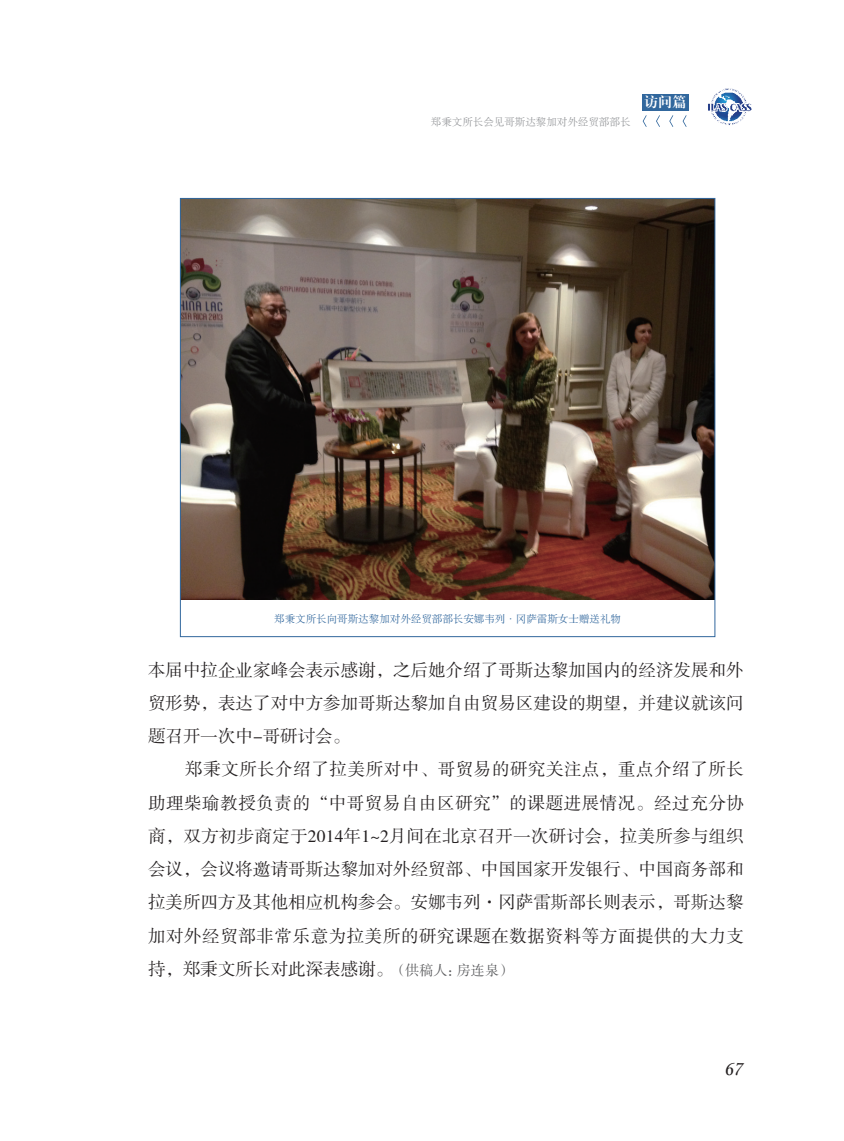
<style>
.page{position:relative;width:844px;height:1141px;background:#fff}
.page>*{position:absolute;margin:0;border:0;box-sizing:border-box;transform-origin:0 0}
.t1{font:21px "Monotype Corsiva";color:#231f20}
.t2{font:17.5px/33.2px "FZSSK GBK1 0";color:#231f20;text-align:justify}
.t3{font:14px "H Ya 4 gj";color:#fff}
.t4{font:10.5px "H Ya 6 gj";color:#31679d}
.t5{font:10.5px "H Ya 6 gj";color:#939598}
.s1{font-size:14px;color:#57585a}
</style>
<div class="page">
<img style="left:708px;top:89px;width:43px;height:36px">
<div style="left:642px;top:94px;width:47px;height:17px;background:#31679d"></div>
<svg style="left:642px;top:115px;width:44px;height:12px"></svg>
<img style="left:182px;top:200px;width:531px;height:400px">
<p class="t5" style="left:431px;top:116px;width:201px">郑秉文所长会见哥斯达黎加对外经贸部部长</p>
<p class="t3" style="left:644px;top:95px;width:43px">访问篇</p>
<p class="t4" style="left:274px;top:614px;width:348px">郑秉文所长向哥斯达黎加对外经贸部部长安娜韦列·冈萨雷斯女士赠送礼物</p>
<p class="t2" style="left:148px;top:654px;width:597px">本届中拉企业家峰会表示感谢，之后她介绍了哥斯达黎加国内的经济发展和外贸形势，表达了对中方参加哥斯达黎加自由贸易区建设的期望，并建议就该问题召开一次中-哥研讨会。</p>
<p class="t2" style="left:148px;top:754px;width:597px;text-indent:37px">郑秉文所长介绍了拉美所对中、哥贸易的研究关注点，重点介绍了所长助理柴瑜教授负责的“中哥贸易自由区研究”的课题进展情况。经过充分协商，双方初步商定于2014年1~2月间在北京召开一次研讨会，拉美所参与组织会议，会议将邀请哥斯达黎加对外经贸部、中国国家开发银行、中国商务部和拉美所四方及其他相应机构参会。安娜韦列·冈萨雷斯部长则表示，哥斯达黎加对外经贸部非常乐意为拉美所的研究课题在数据资料等方面提供的大力支持，郑秉文所长对此深表感谢。<span class="s1">（供稿人：房连泉）</span></p>
<p class="t1" style="left:723px;top:1055px;width:20px">67</p>
</div>
